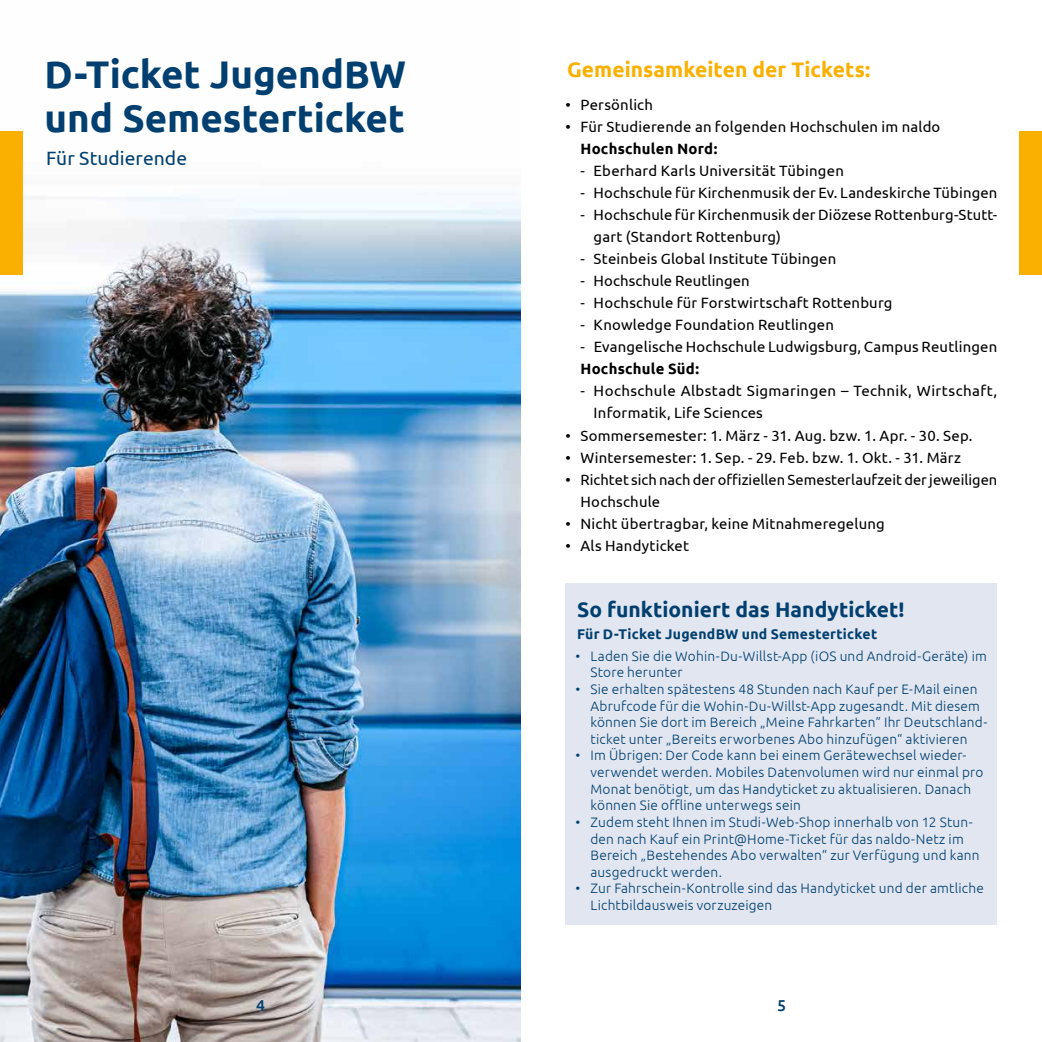
<style>
.page{position:relative;width:1042px;height:1042px;background:#fff}
.page>*{position:absolute;margin:0;border:0;box-sizing:border-box;transform-origin:0 0}
.t1{font:700 38.5px/44.1px "Ubuntu";color:#003f6f}
.t2{font:700 21px "Ubuntu";color:#003f6f}
.t3{font:700 21px "Ubuntu";color:#f9b000}
.t4{font:19.25px "Ubuntu";color:#003f6f}
.t5{font:500 15.75px "Ubuntu";color:#003f6f}
.t6{font:14.88px/22.1px "Ubuntu";letter-spacing:.015em;color:#000}
.t7{font:700 14.88px "Ubuntu";letter-spacing:.015em;color:#000}
.t8{font:700 14px "Ubuntu";letter-spacing:.02em;color:#003f6f}
.t9{font:300 13.65px/16.6px "Ubuntu";letter-spacing:.015em;color:#003f6f}
</style>
<div class="page">
<img style="left:0;top:131px;width:521px;height:911px">
<div style="left:0;top:132px;width:22px;height:143px;background:#f9b000"></div>
<div style="left:1019px;top:132px;width:23px;height:143px;background:#f9b000"></div>
<div style="left:566px;top:583px;width:431px;height:342px;background:#e1e6f0"></div>
<h1 class="t1" style="left:45px;top:51px;width:363px">D-Ticket JugendBW und Semesterticket</h1>
<h3 class="t4" style="left:46px;top:146px;width:142px">Für Studierende</h3>
<h2 class="t3" style="left:567px;top:56px;width:305px">Gemeinsamkeiten der Tickets:</h2>
<p class="t6" style="left:566px;top:93px;width:89px">• Persönlich</p>
<p class="t6" style="left:566px;top:115px;width:376px">• Für Studierende an folgenden Hochschulen im naldo</p>
<p class="t7" style="left:580px;top:139px;width:138px">Hochschulen Nord:</p>
<p class="t6" style="left:580px;top:159px;width:265px">- Eberhard Karls Universität Tübingen</p>
<p class="t6" style="left:580px;top:181px;width:418px">- Hochschule für Kirchenmusik der Ev. Landeskirche Tübingen</p>
<p class="t6" style="left:594px;top:203px;width:405px;text-indent:-13px">- Hochschule für Kirchenmusik der Diözese Rottenburg-Stutt&shy;gart (Standort Rottenburg)</p>
<p class="t6" style="left:580px;top:247px;width:257px">- Steinbeis Global Institute Tübingen</p>
<p class="t6" style="left:580px;top:269px;width:171px">- Hochschule Reutlingen</p>
<p class="t6" style="left:580px;top:291px;width:313px">- Hochschule für Forstwirtschaft Rottenburg</p>
<p class="t6" style="left:580px;top:313px;width:255px">- Knowledge Foundation Reutlingen</p>
<p class="t6" style="left:580px;top:335px;width:418px">- Evangelische Hochschule Ludwigsburg, Campus Reutlingen</p>
<p class="t7" style="left:580px;top:360px;width:120px">Hochschule Süd:</p>
<p class="t6" style="left:594px;top:380px;width:405px;text-indent:-13px">- Hochschule Albstadt Sigmaringen – Technik, Wirtschaft,<br>Informatik, Life Sciences</p>
<p class="t6" style="left:566px;top:424px;width:408px">• Sommersemester: 1. März - 31. Aug. bzw. 1. Apr. - 30. Sep.</p>
<p class="t6" style="left:566px;top:446px;width:397px">• Wintersemester: 1. Sep. - 29. Feb. bzw. 1. Okt. - 31. März</p>
<p class="t6" style="left:580px;top:468px;width:418px;text-indent:-15px">• Richtet sich nach der offiziellen Semesterlaufzeit der jeweiligen<br>Hochschule</p>
<p class="t6" style="left:566px;top:512px;width:321px">• Nicht übertragbar, keine Mitnahmeregelung</p>
<p class="t6" style="left:566px;top:534px;width:125px">• Als Handyticket</p>
<h2 class="t2" style="left:577px;top:597px;width:329px">So funktioniert das Handyticket!</h2>
<p class="t8" style="left:577px;top:625px;width:302px">Für D-Ticket JugendBW und Semesterticket</p>
<p class="t9" style="left:590px;top:647px;width:398px;text-indent:-15px">• Laden Sie die Wohin-Du-Willst-App (iOS und Android-Geräte) im<br>Store herunter</p>
<p class="t9" style="left:590px;top:680px;width:398px;text-indent:-15px">• Sie erhalten spätestens 48 Stunden nach Kauf per E-Mail einen Abrufcode für die Wohin-Du-Willst-App zugesandt. Mit diesem können Sie dort im Bereich „Meine Fahrkarten“ Ihr Deutschland&shy;ticket unter „Bereits erworbenes Abo hinzufügen“ aktivieren</p>
<p class="t9" style="left:590px;top:747px;width:394px;text-indent:-15px">• Im Übrigen: Der Code kann bei einem Gerätewechsel wieder&shy;verwendet werden. Mobiles Datenvolumen wird nur einmal pro Monat benötigt, um das Handyticket zu aktualisieren. Danach können Sie offline unterwegs sein</p>
<p class="t9" style="left:590px;top:813px;width:391px;text-indent:-15px">• Zudem steht Ihnen im Studi-Web-Shop innerhalb von 12 Stun&shy;den nach Kauf ein Print@Home-Ticket für das naldo-Netz im Bereich „Bestehendes Abo verwalten“ zur Verfügung und kann ausgedruckt werden.</p>
<p class="t9" style="left:590px;top:880px;width:395px;text-indent:-15px">• Zur Fahrschein-Kontrolle sind das Handyticket und der amtliche<br>Lichtbildausweis vorzuzeigen</p>
<p class="t5" style="left:256px;top:996px;width:10px">4</p>
<p class="t5" style="left:777px;top:996px;width:10px">5</p>
</div>
